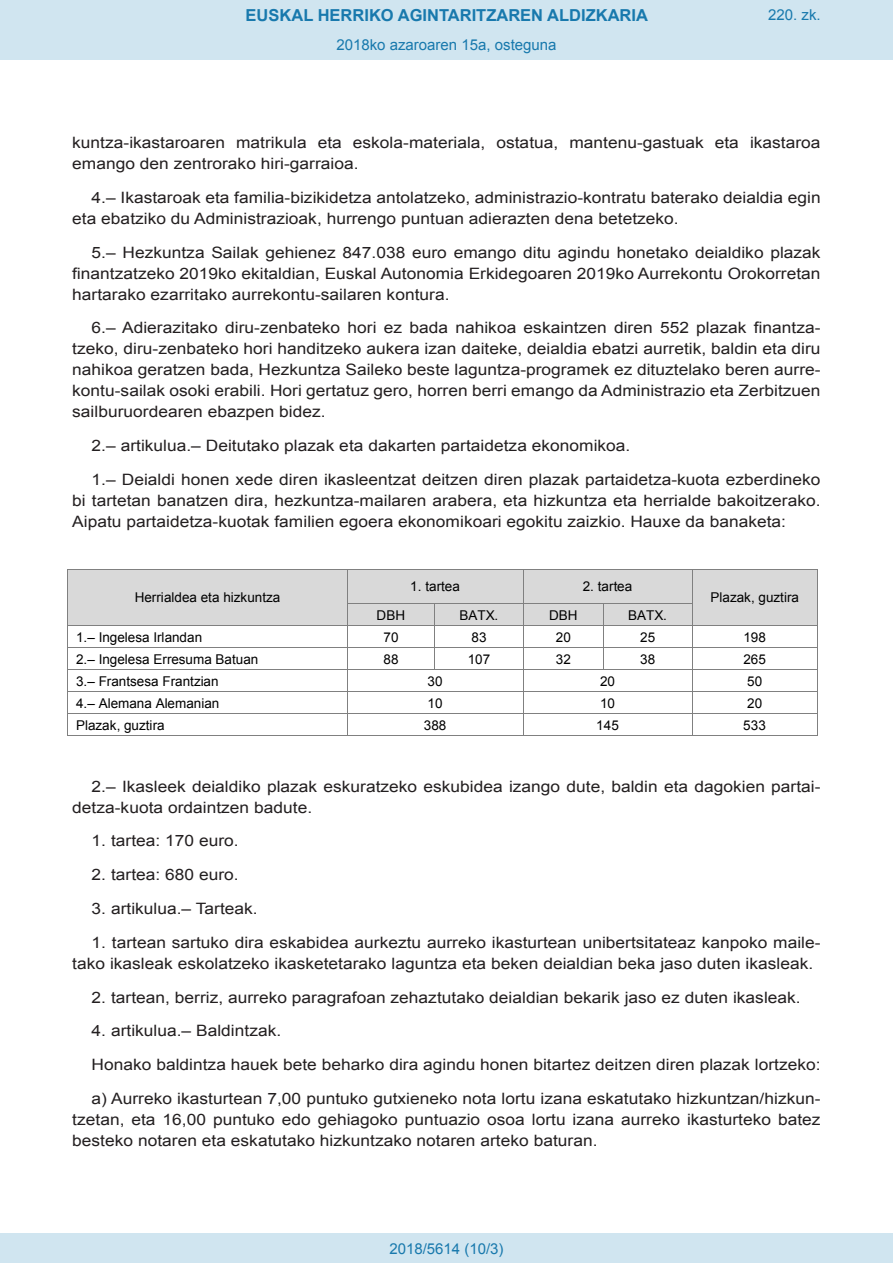
<style>
.page{position:relative;width:893px;height:1263px;background:#fff}
.page>*{position:absolute;margin:0;border:0;box-sizing:border-box;transform-origin:0 0}
.t1{font:700 16.5px "Arial";color:#1879ad}
.BOPVDetalle{font:15.6px/21px "Arial";color:#231f20;scale:1.11 1}
.Paginacion_Centro{font:15px "Arial";color:#1879ad}
.t2{font:13.5px "Arial";letter-spacing:.005em;color:#000}
</style>
<div class="page">
<div style="left:0;top:0;width:893px;height:60px;background:#d0e5f0"></div>
<div style="left:0;top:1233px;width:893px;height:30px;background:#d0e5f0"></div>
<div style="left:68px;top:569px;width:279px;height:56px;background:#d9d9d9"></div>
<div style="left:348px;top:569px;width:175px;height:34px;background:#d9d9d9"></div>
<div style="left:523px;top:569px;width:169px;height:34px;background:#d9d9d9"></div>
<div style="left:692px;top:569px;width:125px;height:56px;background:#d9d9d9"></div>
<hr style="left:68px;top:569px;width:279px;height:1px;background:#808080">
<hr style="left:348px;top:569px;width:175px;height:1px;background:#808080">
<hr style="left:524px;top:569px;width:168px;height:1px;background:#808080">
<hr style="left:692px;top:569px;width:125px;height:1px;background:#808080">
<hr style="left:68px;top:569px;width:1px;height:34px;background:#808080">
<hr style="left:347px;top:569px;width:1px;height:34px;background:#808080">
<hr style="left:523px;top:569px;width:1px;height:34px;background:#808080">
<hr style="left:692px;top:569px;width:1px;height:34px;background:#808080">
<hr style="left:817px;top:569px;width:1px;height:34px;background:#808080">
<div style="left:348px;top:604px;width:87px;height:21px;background:#d9d9d9"></div>
<div style="left:435px;top:604px;width:88px;height:21px;background:#d9d9d9"></div>
<div style="left:523px;top:604px;width:80px;height:21px;background:#d9d9d9"></div>
<div style="left:604px;top:604px;width:88px;height:21px;background:#d9d9d9"></div>
<hr style="left:348px;top:603px;width:87px;height:1px;background:#808080">
<hr style="left:435px;top:603px;width:88px;height:1px;background:#808080">
<hr style="left:524px;top:603px;width:79px;height:1px;background:#808080">
<hr style="left:604px;top:603px;width:88px;height:1px;background:#808080">
<hr style="left:68px;top:625px;width:279px;height:1px;background:#808080">
<hr style="left:348px;top:625px;width:87px;height:1px;background:#808080">
<hr style="left:435px;top:625px;width:88px;height:1px;background:#808080">
<hr style="left:524px;top:625px;width:79px;height:1px;background:#808080">
<hr style="left:604px;top:625px;width:88px;height:1px;background:#808080">
<hr style="left:692px;top:625px;width:125px;height:1px;background:#808080">
<hr style="left:68px;top:647px;width:279px;height:1px;background:#808080">
<hr style="left:348px;top:647px;width:87px;height:1px;background:#808080">
<hr style="left:435px;top:647px;width:88px;height:1px;background:#808080">
<hr style="left:524px;top:647px;width:79px;height:1px;background:#808080">
<hr style="left:604px;top:647px;width:88px;height:1px;background:#808080">
<hr style="left:692px;top:647px;width:125px;height:1px;background:#808080">
<hr style="left:68px;top:669px;width:279px;height:1px;background:#808080">
<hr style="left:348px;top:669px;width:87px;height:1px;background:#808080">
<hr style="left:435px;top:669px;width:88px;height:1px;background:#808080">
<hr style="left:524px;top:669px;width:79px;height:1px;background:#808080">
<svg style="left:603px;top:603px;width:1px;height:67px"></svg>
<hr style="left:604px;top:669px;width:88px;height:1px;background:#808080">
<hr style="left:692px;top:669px;width:125px;height:1px;background:#808080">
<hr style="left:68px;top:691px;width:279px;height:1px;background:#808080">
<hr style="left:348px;top:691px;width:175px;height:1px;background:#808080">
<hr style="left:524px;top:691px;width:168px;height:1px;background:#808080">
<hr style="left:692px;top:691px;width:125px;height:1px;background:#808080">
<hr style="left:68px;top:713px;width:279px;height:1px;background:#808080">
<hr style="left:348px;top:713px;width:175px;height:1px;background:#808080">
<hr style="left:524px;top:713px;width:168px;height:1px;background:#808080">
<hr style="left:692px;top:713px;width:125px;height:1px;background:#808080">
<hr style="left:68px;top:735px;width:279px;height:1px;background:#808080">
<svg style="left:347px;top:603px;width:1px;height:133px"></svg>
<hr style="left:348px;top:735px;width:175px;height:1px;background:#808080">
<svg style="left:523px;top:603px;width:1px;height:133px"></svg>
<hr style="left:524px;top:735px;width:168px;height:1px;background:#808080">
<svg style="left:692px;top:603px;width:1px;height:132px"></svg>
<hr style="left:692px;top:735px;width:125px;height:1px;background:#808080">
<svg style="left:817px;top:603px;width:1px;height:133px"></svg>
<p class="t1" style="left:246px;top:4px;width:404px">EUSKAL HERRIKO AGINTARITZAREN ALDIZKARIA</p>
<p class="Paginacion_Centro" style="left:336px;top:35px;width:222px">2018ko azaroaren 15a, osteguna</p>
<p class="Paginacion_Centro" style="left:768px;top:5px;width:54px">220. zk.</p>
<p class="BOPVDetalle" style="left:72px;top:132px;width:676px">kuntza-ikastaroaren matrikula eta eskola-materiala, ostatua, mantenu-gastuak eta ikastaroa emango den zentrorako hiri-garraioa.</p>
<p class="BOPVDetalle" style="left:72px;top:187px;width:676px;text-indent:19px">4.– Ikastaroak eta familia-bizikidetza antolatzeko, administrazio-kontratu baterako deialdia egin eta ebatziko du Administrazioak, hurrengo puntuan adierazten dena betetzeko.</p>
<p class="BOPVDetalle" style="left:72px;top:242px;width:676px;text-align:justify;text-indent:19px">5.– Hezkuntza Sailak gehienez 847.038 euro emango ditu agindu honetako deialdiko plazak finantzatzeko 2019ko ekitaldian, Euskal Autonomia Erkidegoaren 2019ko Aurrekontu Orokorretan hartarako ezarritako aurrekontu-sailaren kontura.</p>
<p class="BOPVDetalle" style="left:72px;top:318px;width:676px;text-align:justify;text-indent:19px">6.– Adierazitako diru-zenbateko hori ez bada nahikoa eskaintzen diren 552 plazak finantza&shy;tzeko, diru-zenbateko hori handitzeko aukera izan daiteke, deialdia ebatzi aurretik, baldin eta diru nahikoa geratzen bada, Hezkuntza Saileko beste laguntza-programek ez dituztelako beren aurre&shy;kontu-sailak osoki erabili. Hori gertatuz gero, horren berri emango da Administrazio eta Zerbitzuen sailburuordearen ebazpen bidez.</p>
<p class="BOPVDetalle" style="left:92px;top:435px;width:487px">2.– artikulua.– Deitutako plazak eta dakarten partaidetza ekonomikoa.</p>
<p class="BOPVDetalle" style="left:72px;top:469px;width:676px;text-align:justify;text-indent:19px">1.– Deialdi honen xede diren ikasleentzat deitzen diren plazak partaidetza-kuota ezberdineko bi tartetan banatzen dira, hezkuntza-mailaren arabera, eta hizkuntza eta herrialde bakoitzerako.<br>Aipatu partaidetza-kuotak familien egoera ekonomikoari egokitu zaizkio. Hauxe da banaketa:</p>
<p class="t2" style="left:135px;top:589px;width:147px">Herrialdea eta hizkuntza</p>
<p class="t2" style="left:410px;top:578px;width:51px">1. tartea</p>
<p class="t2" style="left:583px;top:578px;width:51px">2. tartea</p>
<p class="t2" style="left:377px;top:606px;width:30px">DBH</p>
<p class="t2" style="left:459px;top:606px;width:40px">BATX.</p>
<p class="t2" style="left:549px;top:606px;width:30px">DBH</p>
<p class="t2" style="left:628px;top:606px;width:40px">BATX.</p>
<p class="t2" style="left:710px;top:589px;width:90px">Plazak, guztira</p>
<p class="t2" style="left:76px;top:628px;width:128px">1.– Ingelesa Irlandan</p>
<p class="t2" style="left:383px;top:628px;width:17px">70</p>
<p class="t2" style="left:471px;top:628px;width:17px">83</p>
<p class="t2" style="left:556px;top:628px;width:17px">20</p>
<p class="t2" style="left:640px;top:628px;width:17px">25</p>
<p class="t2" style="left:743px;top:628px;width:24px">198</p>
<p class="t2" style="left:76px;top:650px;width:184px">2.– Ingelesa Erresuma Batuan</p>
<p class="t2" style="left:383px;top:650px;width:17px">88</p>
<p class="t2" style="left:468px;top:650px;width:24px">107</p>
<p class="t2" style="left:556px;top:650px;width:17px">32</p>
<p class="t2" style="left:640px;top:650px;width:17px">38</p>
<p class="t2" style="left:743px;top:650px;width:24px">265</p>
<p class="t2" style="left:76px;top:672px;width:144px">3.– Frantsesa Frantzian</p>
<p class="t2" style="left:428px;top:672px;width:17px">30</p>
<p class="t2" style="left:600px;top:672px;width:17px">20</p>
<p class="t2" style="left:747px;top:672px;width:17px">50</p>
<p class="t2" style="left:76px;top:694px;width:145px">4.– Alemana Alemanian</p>
<p class="t2" style="left:428px;top:694px;width:17px">10</p>
<p class="t2" style="left:600px;top:694px;width:17px">10</p>
<p class="t2" style="left:747px;top:694px;width:17px">20</p>
<p class="t2" style="left:76px;top:716px;width:90px">Plazak, guztira</p>
<p class="t2" style="left:424px;top:716px;width:24px">388</p>
<p class="t2" style="left:596px;top:716px;width:24px">145</p>
<p class="t2" style="left:743px;top:716px;width:24px">533</p>
<p class="BOPVDetalle" style="left:72px;top:776px;width:676px;text-indent:19px">2.– Ikasleek deialdiko plazak eskuratzeko eskubidea izango dute, baldin eta dagokien partai&shy;detza-kuota ordaintzen badute.</p>
<p class="BOPVDetalle" style="left:92px;top:831px;width:134px">1. tartea: 170 euro.</p>
<p class="BOPVDetalle" style="left:92px;top:864px;width:134px">2. tartea: 680 euro.</p>
<p class="BOPVDetalle" style="left:92px;top:898px;width:151px">3. artikulua.– Tarteak.</p>
<p class="BOPVDetalle" style="left:72px;top:932px;width:676px;text-indent:19px">1. tartean sartuko dira eskabidea aurkeztu aurreko ikasturtean unibertsitateaz kanpoko maile&shy;tako ikasleak eskolatzeko ikasketetarako laguntza eta beken deialdian beka jaso duten ikasleak.</p>
<p class="BOPVDetalle" style="left:92px;top:987px;width:640px">2. tartean, berriz, aurreko paragrafoan zehaztutako deialdian bekarik jaso ez duten ikasleak.</p>
<p class="BOPVDetalle" style="left:92px;top:1020px;width:172px">4. artikulua.– Baldintzak.</p>
<p class="BOPVDetalle" style="left:92px;top:1054px;width:658px">Honako baldintza hauek bete beharko dira agindu honen bitartez deitzen diren plazak lortzeko:</p>
<p class="BOPVDetalle" style="left:72px;top:1088px;width:676px;text-align:justify;text-indent:19px">a) Aurreko ikasturtean 7,00 puntuko gutxieneko nota lortu izana eskatutako hizkuntzan/hizkun&shy;tzetan, eta 16,00 puntuko edo gehiagoko puntuazio osoa lortu izana aurreko ikasturteko batez besteko notaren eta eskatutako hizkuntzako notaren arteko baturan.</p>
<p class="Paginacion_Centro" style="left:389px;top:1238px;width:116px">2018/5614 (10/3)</p>
</div>
